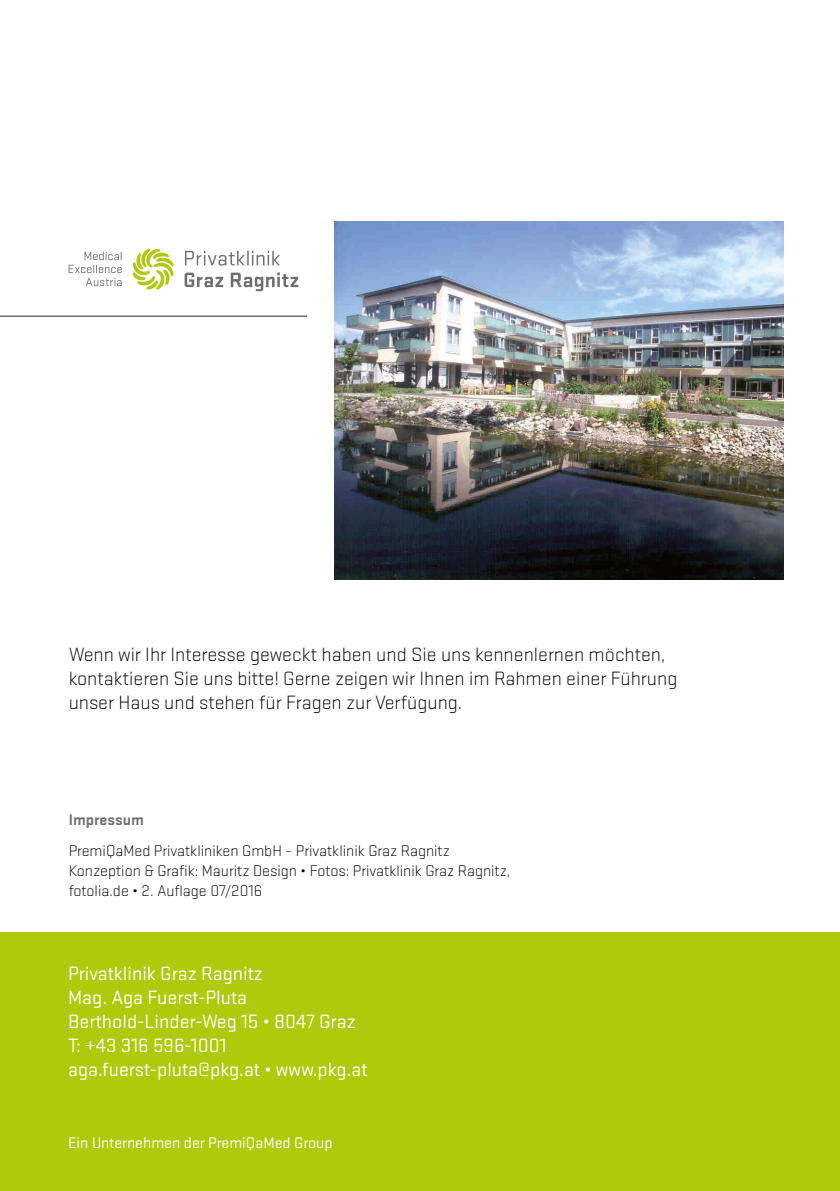
<style>
.page{position:relative;width:840px;height:1191px;background:#fff}
.page>*{position:absolute;margin:0;border:0;box-sizing:border-box;transform-origin:0 0}
.t1{font:300 20px/24px "Stratum 2";color:#000}
.t2{font:20px/24px "Stratum 2";color:#fff}
.t3{font:300 16px/20px "Stratum 2";color:#000}
.t4{font:16px "Stratum 2";color:#fff}
.t5{font:700 16px "Stratum 2";color:#706f6f}
</style>
<div class="page">
<div style="left:0;top:932px;width:839px;height:259px;background:#afca0b"></div>
<svg style="left:132px;top:248px;width:42px;height:42px"></svg>
<svg style="left:68px;top:252px;width:54px;height:34px"></svg>
<svg style="left:184px;top:272px;width:114px;height:19px"></svg>
<svg style="left:185px;top:251px;width:95px;height:14px"></svg>
<hr style="left:0;top:315px;width:307px;height:2px;background:#757474">
<img style="left:334px;top:222px;width:448px;height:357px">
<p class="t1" style="left:69px;top:641px;width:610px">Wenn wir Ihr Interesse geweckt haben und Sie uns kennenlernen möchten, kontaktieren Sie uns bitte! Gerne zeigen wir Ihnen im Rahmen einer Führung unser Haus und stehen für Fragen zur Verfügung.</p>
<p class="t5" style="left:69px;top:808px;width:77px">Impressum</p>
<p class="t3" style="left:69px;top:840px;width:442px">PremiQaMed Privatkliniken GmbH – Privatklinik Graz Ragnitz<br>Konzeption &amp; Grafik: Mauritz Design • Fotos: Privatklinik Graz Ragnitz, fotolia.de • 2. Auflage 07/2016</p>
<p class="t2" style="left:68px;top:960px;width:301px">Privatklinik Graz Ragnitz<br>Mag. Aga Fuerst-Pluta<br>Berthold-Linder-Weg 15 • 8047 Graz<br>T: +43 316 596-1001 aga.fuerst-pluta@pkg.at • www.pkg.at</p>
<p class="t4" style="left:68px;top:1132px;width:266px">Ein Unternehmen der PremiQaMed Group</p>
</div>
